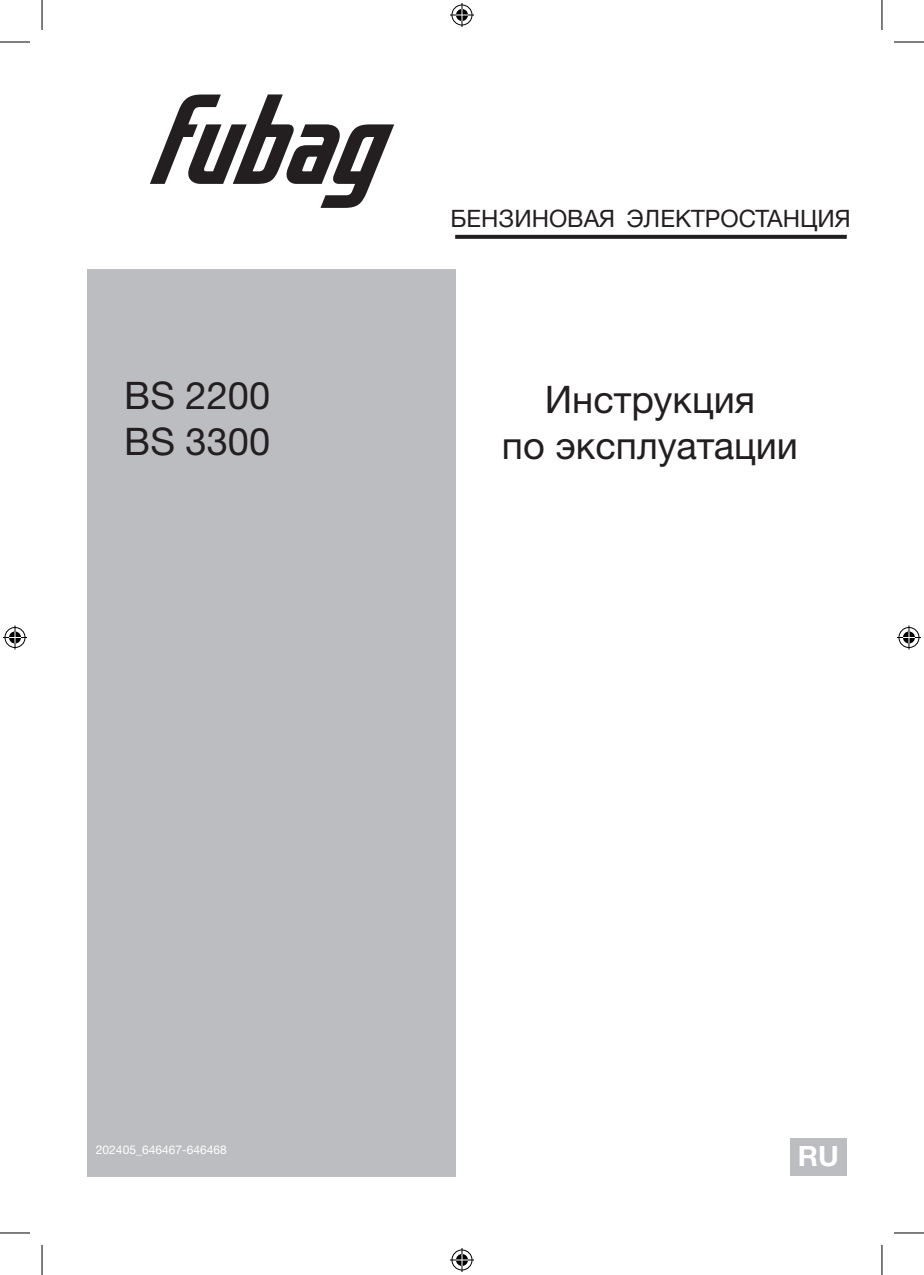
<style>
.page{position:relative;width:924px;height:1275px;background:#fff}
.page>*{position:absolute;margin:0;border:0;box-sizing:border-box;transform-origin:0 0}
.t1{font:38px "Helvetica Neue LTW1 G";color:#231f20}
.t2{font:700 28px "Helvetica Neue LTW1 G";color:#fff}
.t3{font:24px "Helvetica Neue LTW1 G";color:#231f20}
.t4{font:12px "Helvetica Neue LTW1 G";color:#fff}
</style>
<div class="page">
<svg style="left:455px;top:235px;width:391px;height:4px;background:#2b2728"></svg>
<div style="left:87px;top:269px;width:369px;height:907px;background:#bcbdc0"></div>
<svg style="left:150px;top:94px;width:244px;height:114px"></svg>
<div style="left:789px;top:1138px;width:57px;height:37px;background:#bcbdc0"></div>
<hr style="left:0;top:42px;width:30px;height:1px;background:#000">
<hr style="left:893px;top:42px;width:30px;height:1px;background:#000">
<hr style="left:0;top:1232px;width:30px;height:1px;background:#000">
<hr style="left:893px;top:1232px;width:30px;height:1px;background:#000">
<hr style="left:42px;top:0;width:1px;height:30px;background:#000">
<hr style="left:42px;top:1245px;width:1px;height:30px;background:#000">
<hr style="left:881px;top:0;width:1px;height:30px;background:#000">
<hr style="left:881px;top:1245px;width:1px;height:30px;background:#000">
<svg style="left:450px;top:3px;width:24px;height:24px"></svg>
<svg style="left:450px;top:1248px;width:24px;height:24px"></svg>
<svg style="left:3px;top:625px;width:24px;height:24px"></svg>
<svg style="left:897px;top:625px;width:23px;height:24px"></svg>
<p class="t1" style="left:124px;top:372px;width:147px">BS 2200</p>
<p class="t1" style="left:124px;top:418px;width:147px">BS 3300</p>
<p class="t3" style="left:450px;top:204px;width:401px">БЕНЗИНОВАЯ ЭЛЕКТРОСТАНЦИЯ</p>
<p class="t1" style="left:544px;top:376px;width:212px">Инструкция</p>
<p class="t1" style="left:501px;top:421px;width:297px">по эксплуатации</p>
<p class="t4" style="left:96px;top:1142px;width:132px">202405_646467-646468</p>
<p class="t2" style="left:797px;top:1138px;width:42px">RU</p>
</div>
